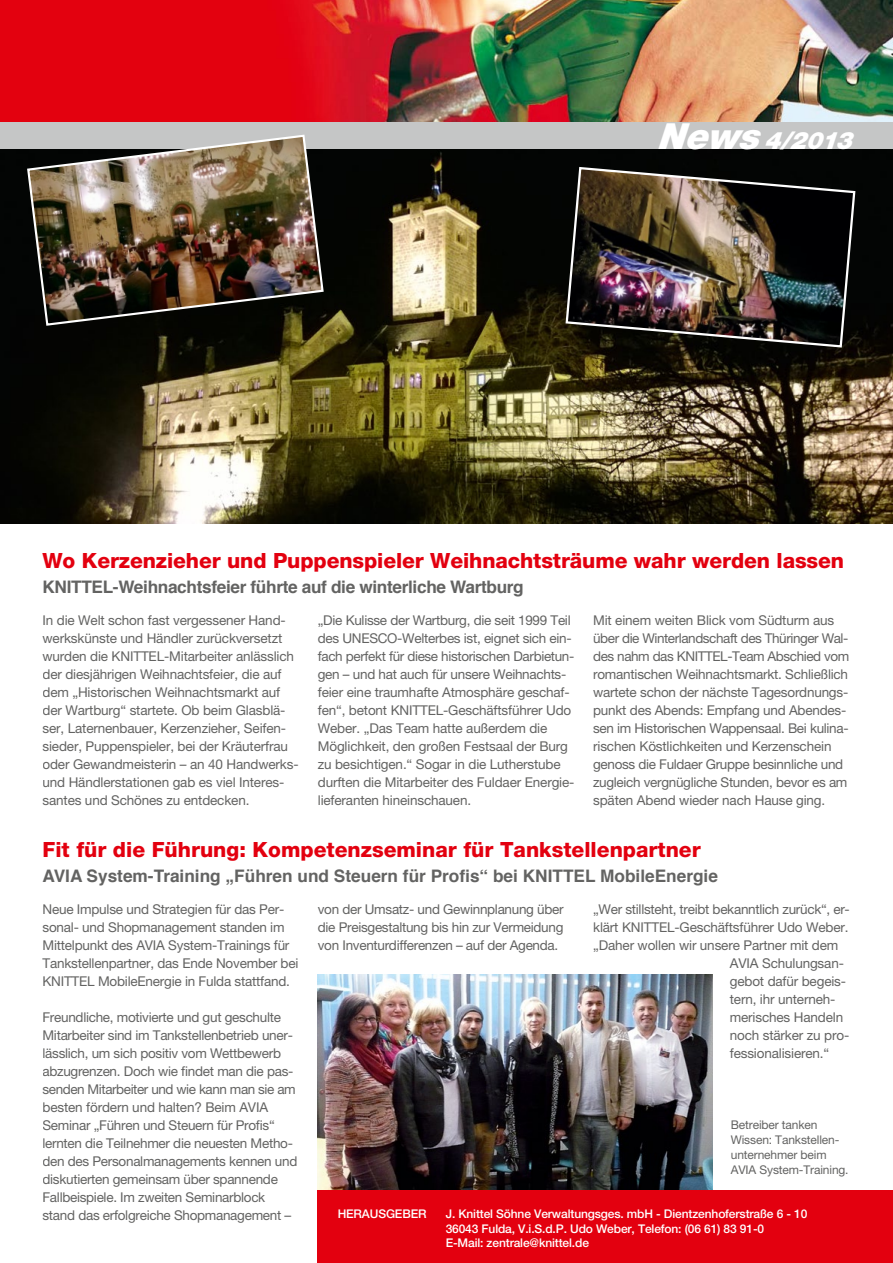
<style>
.page{position:relative;width:893px;height:1263px;background:#fff}
.page>*{position:absolute;margin:0;border:0;box-sizing:border-box;transform-origin:0 0}
.t1{font:italic 900 24px "Helvetica Neue";color:#fff}
.t2{font:800 21px "Helvetica Neue";letter-spacing:-.005em;color:#e3000f}
.t3{font:700 17.25px "Helvetica";color:#636362}
.t4{font:700 17.25px "Helvetica";letter-spacing:-.02em;color:#636362}
.t5{font:13.5px/18px "Helvetica Neue";letter-spacing:-.015em;color:#636362}
.t6{font:500 12px/14.4px "Helvetica Neue";letter-spacing:-.01em;color:#fff}
.t7{font:12px/15px "Helvetica Neue";letter-spacing:-.01em;color:#636362}
.s1{font-size:36px}
</style>
<div class="page">
<img style="left:0;top:149px;width:893px;height:374px">
<img style="left:318px;top:975px;width:395px;height:216px">
<div style="left:0;top:121px;width:893px;height:28px;background:#c5c6c6"></div>
<div style="left:318px;top:1191px;width:575px;height:72px;background:#e3000f"></div>
<img style="left:0;top:0;width:893px;height:121px">
<img style="left:564px;top:166px;width:293px;height:183px">
<img style="left:26px;top:134px;width:299px;height:193px">
<h1 class="t1" style="left:656px;top:126px;width:206px"><span class="s1">News</span>4/2013</h1>
<h2 class="t2" style="left:43px;top:548px;width:803px">Wo Kerzenzieher und Puppenspieler Weihnachtsträume wahr werden lassen</h2>
<p class="t4" style="left:43px;top:573px;width:483px">KNITTEL-Weihnachtsfeier führte auf die winterliche Wartburg</p>
<p class="t5" style="left:43px;top:611px;width:258px">In die Welt schon fast vergessener Hand&shy;werkskünste und Händler zurückversetzt wurden die KNITTEL-Mitarbeiter anlässlich der diesjährigen Weihnachtsfeier, die auf dem „Historischen Weihnachtsmarkt auf der Wartburg“ startete. Ob beim Glasblä&shy;ser, Laternenbauer, Kerzenzieher, Seifen&shy;sieder, Puppenspieler, bei der Kräuterfrau oder Gewandmeisterin – an 40 Handwerks&shy;und Händlerstationen gab es viel Interes&shy;santes und Schönes zu entdecken.</p>
<p class="t5" style="left:318px;top:611px;width:258px">„Die Kulisse der Wartburg, die seit 1999 Teil des UNESCO-Welterbes ist, eignet sich ein&shy;fach perfekt für diese historischen Darbietun&shy;gen – und hat auch für unsere Weihnachts&shy;feier eine traumhafte Atmosphäre geschaf&shy;fen“, betont KNITTEL-Geschäftsführer Udo Weber. „Das Team hatte außerdem die Möglichkeit, den großen Festsaal der Burg zu besichtigen.“ Sogar in die Lutherstube durften die Mitarbeiter des Fuldaer Energie&shy;lieferanten hineinschauen.</p>
<p class="t5" style="left:593px;top:611px;width:258px">Mit einem weiten Blick vom Südturm aus über die Winterlandschaft des Thüringer Wal&shy;des nahm das KNITTEL-Team Abschied vom romantischen Weihnachtsmarkt. Schließlich wartete schon der nächste Tagesordnungs&shy;punkt des Abends: Empfang und Abendes&shy;sen im Historischen Wappensaal. Bei kulina&shy;rischen Köstlichkeiten und Kerzenschein genoss die Fuldaer Gruppe besinnliche und zugleich vergnügliche Stunden, bevor es am späten Abend wieder nach Hause ging.</p>
<h2 class="t2" style="left:43px;top:837px;width:660px">Fit für die Führung: Kompetenzseminar für Tankstellenpartner</h2>
<p class="t3" style="left:43px;top:862px;width:677px">AVIA System-Training „Führen und Steuern für Profis“ bei KNITTEL MobileEnergie</p>
<p class="t5" style="left:43px;top:900px;width:257px">Neue Impulse und Strategien für das Per&shy;sonal- und Shopmanagement standen im Mittelpunkt des AVIA System-Trainings für Tankstellenpartner, das Ende November bei KNITTEL MobileEnergie in Fulda stattfand.</p>
<p class="t5" style="left:43px;top:1008px;width:256px">Freundliche, motivierte und gut geschulte Mitarbeiter sind im Tankstellenbetrieb uner&shy;lässlich, um sich positiv vom Wettbewerb abzugrenzen. Doch wie findet man die pas&shy;senden Mitarbeiter und wie kann man sie am besten fördern und halten? Beim AVIA Seminar „Führen und Steuern für Profis“ lernten die Teilnehmer die neuesten Metho&shy;den des Personalmanagements kennen und diskutierten gemeinsam über spannende Fallbeispiele. Im zweiten Seminarblock stand das erfolgreiche Shopmanagement –</p>
<p class="t5" style="left:318px;top:900px;width:247px;text-align:justify">von der Umsatz- und Gewinnplanung über die Preisgestaltung bis hin zur Vermeidung von Inventurdifferenzen – auf der Agenda.</p>
<p class="t5" style="left:593px;top:900px;width:258px">„Wer stillsteht, treibt bekanntlich zurück“, er-</p>
<p class="t5" style="left:593px;top:918px;width:257px">klärt KNITTEL-Geschäftsführer Udo Weber.</p>
<p class="t5" style="left:593px;top:936px;width:247px">„Daher wollen wir unsere Partner mit dem</p>
<p class="t5" style="left:730px;top:954px;width:116px">AVIA Schulungsan-</p>
<p class="t5" style="left:730px;top:972px;width:118px">gebot dafür begeis-</p>
<p class="t5" style="left:730px;top:990px;width:107px">tern, ihr unterneh-</p>
<p class="t5" style="left:730px;top:1008px;width:115px">merisches Handeln</p>
<p class="t5" style="left:730px;top:1026px;width:121px">noch stärker zu pro-</p>
<p class="t5" style="left:730px;top:1044px;width:101px">fessionalisieren.“</p>
<p class="t7" style="left:731px;top:1116px;width:119px">Betreiber tanken<br>Wissen: Tankstellen&shy;unternehmer beim<br>AVIA System-Training.</p>
<p class="t6" style="left:338px;top:1206px;width:90px">HERAUSGEBER</p>
<p class="t6" style="left:446px;top:1206px;width:363px">J. Knittel Söhne Verwaltungsges. mbH - Dientzenhoferstraße 6 - 10<br>36043 Fulda, V.i.S.d.P. Udo Weber, Telefon: (06 61) 83 91-0<br>E-Mail: zentrale@knittel.de</p>
</div>
